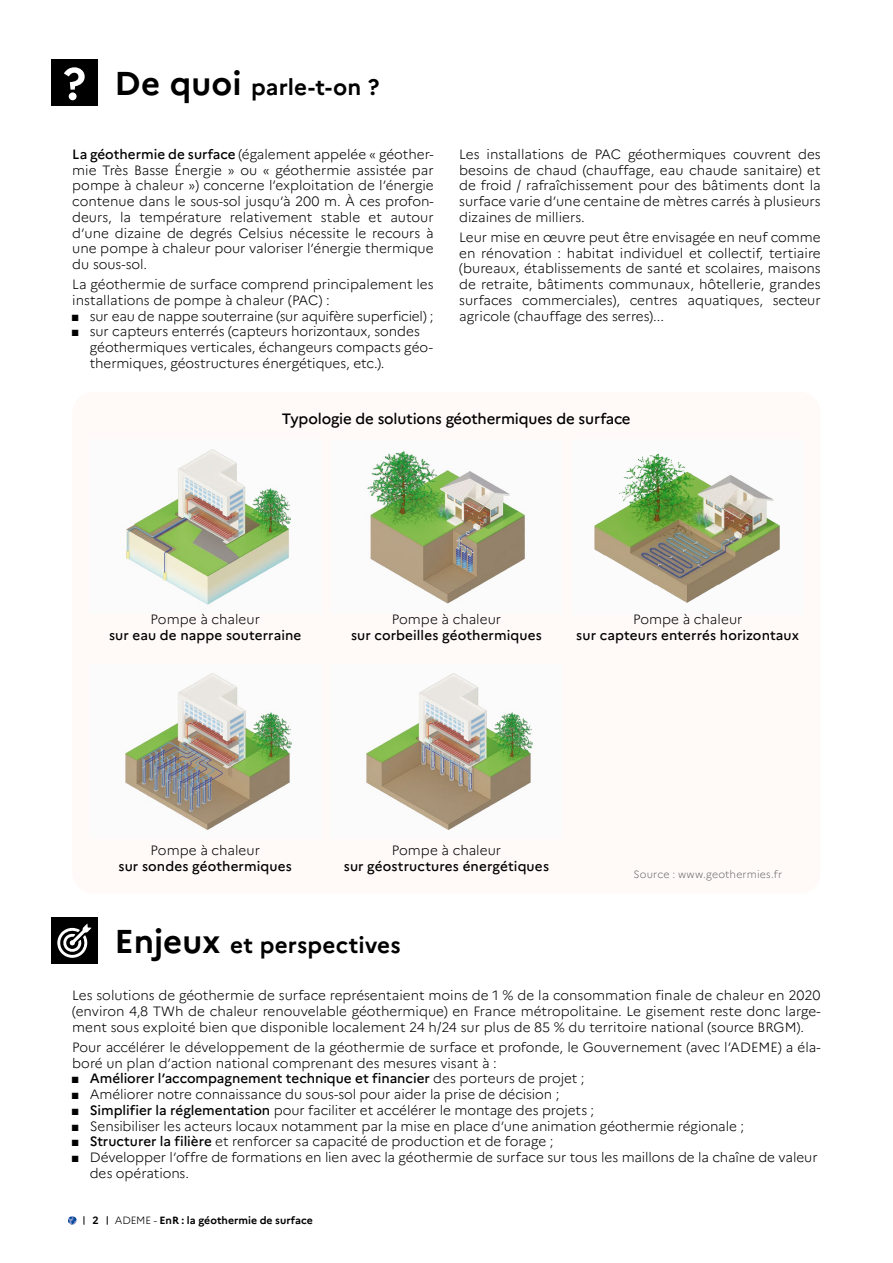
<style>
.page{position:relative;width:893px;height:1263px;background:#fff}
.page>*{position:absolute;margin:0;border:0;box-sizing:border-box;transform-origin:0 0}
.t1{font:700 22.5px "Marianne";letter-spacing:.005em;color:#000}
.H3b{font:500 15px "Marianne";letter-spacing:-.01em;color:#000}
.t2{font:300 13.5px/15.8px "Marianne";letter-spacing:-.005em;color:#000;text-align:justify}
.t3{font:500 13.5px/15.8px "Marianne";letter-spacing:.005em;color:#000;text-align:center}
.t4{font:700 10.5px "Marianne";letter-spacing:.005em;color:#000}
.t5{font:300 10.5px "Marianne";letter-spacing:.015em;color:#706f6f}
.s1{font-size:33px}
.s2{font-weight:500}
.s3{font-family:"Arial Narrow";font-weight:400}
.s4{font-weight:300}
</style>
<div class="page">
<svg style="left:68px;top:1216px;width:9px;height:9px"></svg>
<div style="left:72px;top:392px;width:749px;height:501px;background:#fffaf8;border-radius:21px"></div>
<div style="left:51px;top:917px;width:47px;height:47px;background:#000"></div>
<svg style="left:57px;top:924px;width:34px;height:34px"></svg>
<div style="left:51px;top:60px;width:47px;height:46px;background:#000"></div>
<svg style="left:64px;top:67px;width:21px;height:33px"></svg>
<img style="left:126px;top:449px;width:166px;height:156px">
<img style="left:594px;top:453px;width:186px;height:150px">
<img style="left:367px;top:451px;width:158px;height:153px">
<img style="left:125px;top:673px;width:167px;height:157px">
<img style="left:366px;top:673px;width:167px;height:157px">
<h2 class="t1" style="left:115px;top:73px;width:266px"><span class="s1">De quoi</span> parle-t-on ?</h2>
<p class="t2" style="left:72px;top:146px;width:363px"><span class="s2">La géothermie de surface</span> (également appelée « géother&shy;mie Très Basse Énergie » ou « géothermie assistée par pompe à chaleur ») concerne l’exploitation de l’énergie contenue dans le sous-sol jusqu’à 200 m. À ces profon&shy;deurs, la température relativement stable et autour d’une dizaine de degrés Celsius nécessite le recours à une pompe à chaleur pour valoriser l’énergie thermique du sous-sol.</p>
<p class="t2" style="left:72px;top:277px;width:363px">La géothermie de surface comprend principalement les installations de pompe à chaleur (PAC) :</p>
<p class="t2" style="left:72px;top:308px;width:363px"><span class="s3">■</span> sur eau de nappe souterraine (sur aquifère superficiel) ;</p>
<p class="t2" style="left:90px;top:324px;width:345px;text-align:left;text-indent:-17px"><span class="s3">■</span> sur capteurs enterrés (capteurs horizontaux, sondes géothermiques verticales, échangeurs compacts géo&shy;thermiques, géostructures énergétiques, etc.).</p>
<p class="t2" style="left:459px;top:146px;width:363px">Les installations de PAC géothermiques couvrent des besoins de chaud (chauffage, eau chaude sanitaire) et de froid / rafraîchissement pour des bâtiments dont la surface varie d’une centaine de mètres carrés à plusieurs dizaines de milliers.</p>
<p class="t2" style="left:459px;top:229px;width:363px">Leur mise en œuvre peut être envisagée en neuf comme en rénovation : habitat individuel et collectif, tertiaire (bureaux, établissements de santé et scolaires, maisons de retraite, bâtiments communaux, hôtellerie, grandes surfaces commerciales), centres aquatiques, secteur agricole (chauffage des serres)...</p>
<h3 class="H3b" style="left:282px;top:410px;width:350px">Typologie de solutions géothermiques de surface</h3>
<p class="t3" style="left:109px;top:612px;width:194px"><span class="s4">Pompe à chaleur<br></span>sur eau de nappe souterraine</p>
<p class="t3" style="left:576px;top:612px;width:224px"><span class="s4">Pompe à chaleur<br></span>sur capteurs enterrés horizontaux</p>
<p class="t3" style="left:351px;top:612px;width:192px"><span class="s4">Pompe à chaleur<br></span>sur corbeilles géothermiques</p>
<p class="t3" style="left:119px;top:842px;width:175px"><span class="s4">Pompe à chaleur<br></span>sur sondes géothermiques</p>
<p class="t3" style="left:344px;top:842px;width:207px"><span class="s4">Pompe à chaleur<br></span>sur géostructures énergétiques</p>
<h2 class="t1" style="left:115px;top:931px;width:288px"><span class="s1">Enjeux</span> et perspectives</h2>
<p class="t5" style="left:634px;top:868px;width:150px">Source : www.geothermies.fr</p>
<p class="t2" style="left:72px;top:988px;width:750px">Les solutions de géothermie de surface représentaient moins de 1 % de la consommation finale de chaleur en 2020 (environ 4,8 TWh de chaleur renouvelable géothermique) en France métropolitaine. Le gisement reste donc large&shy;ment sous exploité bien que disponible localement 24 h/24 sur plus de 85 % du territoire national (source BRGM).</p>
<p class="t2" style="left:72px;top:1039px;width:750px">Pour accélérer le développement de la géothermie de surface et profonde, le Gouvernement (avec l’ADEME) a éla&shy;boré un plan d’action national comprenant des mesures visant à :</p>
<p class="t3" style="left:72px;top:1071px;width:514px"><span class="s3">■</span> Améliorer l’accompagnement technique et financier <span class="s4">des porteurs de projet ;</span></p>
<p class="t2" style="left:72px;top:1086px;width:489px"><span class="s3">■</span> Améliorer notre connaissance du sous-sol pour aider la prise de décision ;</p>
<p class="t2" style="left:72px;top:1102px;width:523px"><span class="s3">■</span> <span class="s2">Simplifier la réglementation</span> pour faciliter et accélérer le montage des projets ;</p>
<p class="t2" style="left:72px;top:1118px;width:673px"><span class="s3">■</span> Sensibiliser les acteurs locaux notamment par la mise en place d’une animation géothermie régionale ;</p>
<p class="t2" style="left:72px;top:1134px;width:483px"><span class="s3">■</span> <span class="s2">Structurer la filière</span> et renforcer sa capacité de production et de forage ;</p>
<p class="t2" style="left:90px;top:1149px;width:729px;text-indent:-17px"><span class="s3">■</span> Développer l’offre de formations en lien avec la géothermie de surface sur tous les maillons de la chaîne de valeur des opérations.</p>
<p class="t4" style="left:93px;top:1214px;width:8px">2</p>
<p class="t4" style="left:115px;top:1214px;width:200px"><span class="s4">ADEME -</span> EnR : la géothermie de surface</p>
</div>
